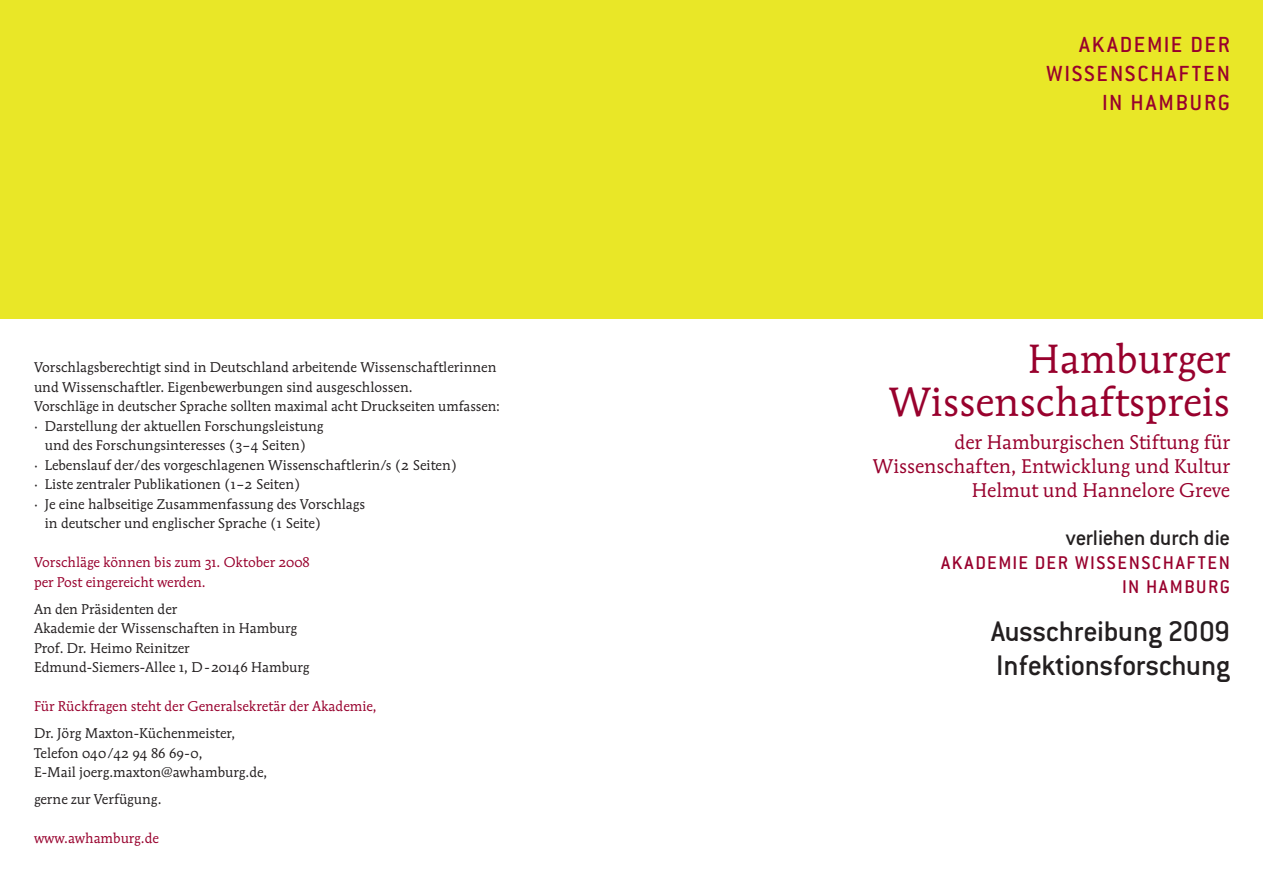
<style>
.page{position:relative;width:1263px;height:893px;background:#fff}
.page>*{position:absolute;margin:0;border:0;box-sizing:border-box;transform-origin:0 0}
.t1{font:40.2px/43.2px "Mendoza Rom ITC";color:#98012d;text-align:right}
.t2{font:500 31.2px/34px "Conduit ITC";letter-spacing:-.01em;color:#231f20}
.t3{font:500 24px/28.8px "Conduit ITC";letter-spacing:.08em;color:#98012d;text-align:right}
.t4{font:500 23.25px "Conduit ITC";color:#231f20}
.t5{font:500 20.25px/24px "Conduit ITC";letter-spacing:.08em;color:#98012d;text-align:right}
.t6{font:19.5px/24px "Mendoza Rom ITC";color:#98012d;text-align:right}
.t7{font:13.8px/19.5px "Mendoza Rom ITC";color:#231f20}
.t8{font:13.8px/19.5px "Mendoza Rom ITC";color:#98012d}
.t9{font:13.8px "Mendoza Rom ITC Book SC";color:#231f20}
.s1{font-family:"Mendoza Rom ITC Book SC"}
.s2{font-family:"Mendoza Rom ITC"}
</style>
<div class="page">
<div style="left:0;top:0;width:1263px;height:319px;background:#e9e727"></div>
<p class="t7" style="left:34px;top:357px;width:464px">Vorschlagsberechtigt sind in Deutschland arbeitende Wissenschaftlerinnen</p>
<p class="t7" style="left:34px;top:377px;width:380px">und Wissenschaftler. Eigenbewerbungen sind ausgeschlossen.</p>
<p class="t7" style="left:34px;top:396px;width:468px">Vorschläge in deutscher Sprache sollten maximal acht Druckseiten umfassen:</p>
<p class="t7" style="left:34px;top:416px;width:291px">· Darstellung der aktuellen Forschungsleistung</p>
<p class="t7" style="left:45px;top:435px;width:263px">und des Forschungsinteresses (<span class="s1">3–4</span> Seiten)</p>
<p class="t7" style="left:34px;top:455px;width:425px">· Lebenslauf der/des vorgeschlagenen Wissenschaftlerin/s (<span class="s1">2</span> Seiten)</p>
<p class="t7" style="left:34px;top:474px;width:268px">· Liste zentraler Publikationen (<span class="s1">1–2</span> Seiten)</p>
<p class="t7" style="left:34px;top:494px;width:333px">· Je eine halbseitige Zusammenfassung des Vorschlags</p>
<p class="t7" style="left:45px;top:513px;width:278px">in deutscher und englischer Sprache (<span class="s1">1</span> Seite)</p>
<p class="t8" style="left:34px;top:552px;width:277px">Vorschläge können bis zum <span class="s1">31</span>. Oktober <span class="s1">2008 </span>per Post eingereicht werden.</p>
<p class="t7" style="left:34px;top:599px;width:277px">An den Präsidenten der<br>Akademie der Wissenschaften in Hamburg<br>Prof. Dr. Heimo Reinitzer<br>Edmund-Siemers-Allee <span class="s1">1</span>, D -<span class="s1">20146</span> Hamburg</p>
<p class="t8" style="left:34px;top:696px;width:344px">Für Rückfragen steht der Generalsekretär der Akademie,</p>
<p class="t7" style="left:34px;top:723px;width:203px">Dr. Jörg Maxton-Küchenmeister,</p>
<p class="t9" style="left:34px;top:744px;width:170px"><span class="s2">Telefon</span> 040/42 94 86 69-0<span class="s2">,</span></p>
<p class="t7" style="left:34px;top:758px;width:235px;line-height:27px">E-Mail joerg.maxton@awhamburg.de, gerne zur Verfügung.</p>
<p class="t8" style="left:34px;top:828px;width:126px">www.awhamburg.de</p>
<h3 class="t3" style="left:1046px;top:30px;width:185px">AKADEMIE DER<br>WISSENSCHAFTEN<br>IN HAMBURG</h3>
<h1 class="t1" style="left:889px;top:336px;width:343px">Hamburger<br>Wissenschaftspreis</h1>
<h3 class="t6" style="left:873px;top:429px;width:359px">der Hamburgischen Stiftung für<br>Wissenschaften, Entwicklung und Kultur<br>Helmut und Hannelore Greve</h3>
<h3 class="t4" style="left:1066px;top:524px;width:166px">VERLIEHEN DURCH DIE</h3>
<h3 class="t5" style="left:941px;top:550px;width:290px">AKADEMIE DER WISSENSCHAFTEN<br>IN HAMBURG</h3>
<h2 class="t2" style="left:991px;top:614px;width:240px">AUSSCHREIBUNG 2009<br>I NFEKTIONSFORSCHUNG</h2>
</div>
